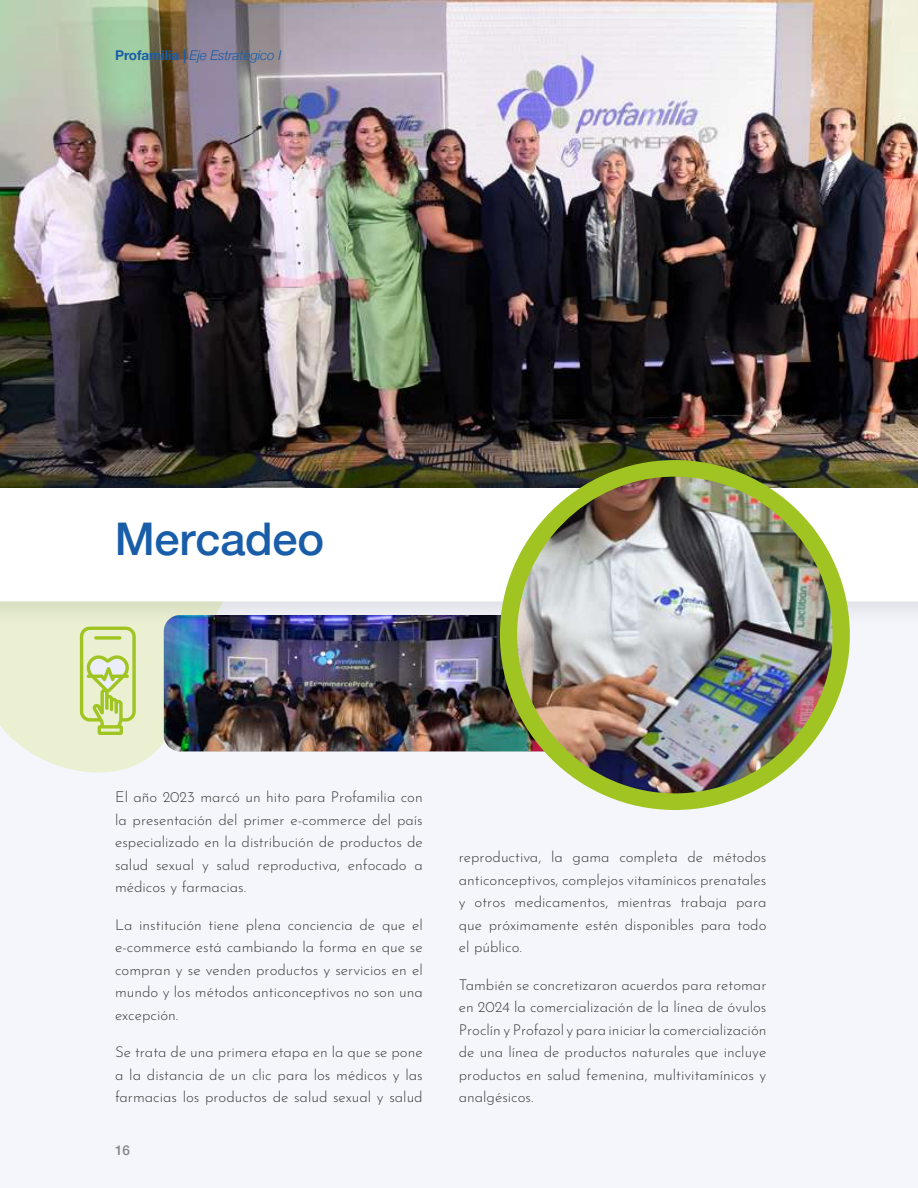
<style>
.page{position:relative;width:918px;height:1188px;background:#fff}
.page>*{position:absolute;margin:0;border:0;box-sizing:border-box;transform-origin:0 0}
.t1{font:500 45px "Helvetica Neue";letter-spacing:-.005em;color:#195da9}
.t2{font:100 15px/22.5px "Josefin Sans";color:#3c3c3b;text-align:justify}
.t3{font:italic 300 13.5px "Helvetica Neue";letter-spacing:-.005em;color:#195da9}
.t4{font:500 13.5px "Helvetica Neue";color:#878787}
.s1{font-weight:700;font-style:normal}
</style>
<div class="page">
<svg style="left:0;top:629px;width:304px;height:144px;fill:#eaf0d1"></svg>
<img style="left:0;top:0;width:918px;height:487px">
<img style="left:164px;top:615px;width:353px;height:136px">
<div style="left:500px;top:460px;width:350px;height:350px;background:#a0c522;border-radius:50%"></div>
<img style="left:517px;top:477px;width:316px;height:316px">
<svg style="left:80px;top:627px;width:56px;height:108px;background:#d0e098"></svg>
<p class="t3" style="left:115px;top:45px;width:168px"><span class="s1">Profamilia |</span> Eje Estratégico I</p>
<h1 class="t1" style="left:115px;top:503px;width:211px">Mercadeo</h1>
<p class="t2" style="left:115px;top:785px;width:309px">El año 2023 marcó un hito para Profamilia con la presentación del primer e-commerce del país especializado en la distribución de productos de salud sexual y salud reproductiva, enfocado a médicos y farmacias.</p>
<p class="t2" style="left:115px;top:912px;width:309px">La institución tiene plena conciencia de que el e-commerce está cambiando la forma en que se compran y se venden productos y servicios en el mundo y los métodos anticonceptivos no son una excepción.</p>
<p class="t2" style="left:115px;top:1040px;width:309px">Se trata de una primera etapa en la que se pone a la distancia de un clic para los médicos y las farmacias los productos de salud sexual y salud</p>
<p class="t4" style="left:115px;top:1139px;width:16px">16</p>
<p class="t2" style="left:459px;top:845px;width:309px">reproductiva, la gama completa de métodos anticonceptivos, complejos vitamínicos prenatales y otros medicamentos, mientras trabaja para que próximamente estén disponibles para todo el público.</p>
<p class="t2" style="left:459px;top:972px;width:309px">También se concretizaron acuerdos para retomar en 2024 la comercialización de la línea de óvulos Proclín y Profazol y para iniciar la comercialización de una línea de productos naturales que incluye productos en salud femenina, multivitamínicos y analgésicos.</p>
</div>
